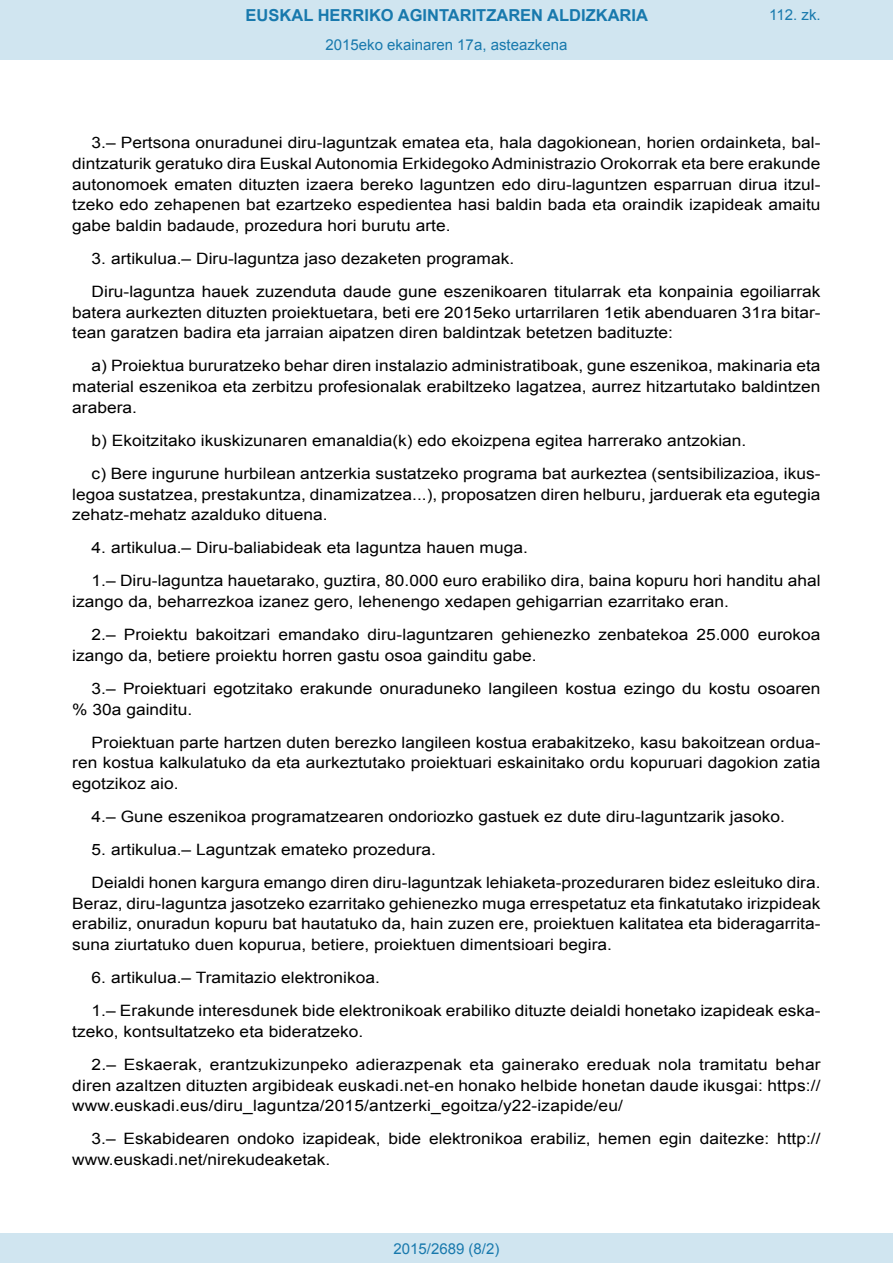
<style>
.page{position:relative;width:893px;height:1263px;background:#fff}
.page>*{position:absolute;margin:0;border:0;box-sizing:border-box;transform-origin:0 0}
.t1{font:700 16.5px "Arial";color:#1879ad}
.BOPVDetalle{font:15.6px/20.7px "Arial";color:#000;text-align:justify;scale:1.11 1}
.Paginacion_Centro{font:15px "Arial";color:#1879ad}
</style>
<div class="page">
<div style="left:0;top:0;width:893px;height:60px;background:#d0e5f0"></div>
<div style="left:0;top:1233px;width:893px;height:30px;background:#d0e5f0"></div>
<p class="t1" style="left:246px;top:4px;width:404px">EUSKAL HERRIKO AGINTARITZAREN ALDIZKARIA</p>
<p class="Paginacion_Centro" style="left:326px;top:35px;width:243px">2015eko ekainaren 17a, asteazkena</p>
<p class="Paginacion_Centro" style="left:769px;top:5px;width:53px">112. zk.</p>
<p class="BOPVDetalle" style="left:72px;top:132px;width:676px;text-indent:19px">3.– Pertsona onuradunei diru-laguntzak ematea eta, hala dagokionean, horien ordainketa, bal&shy;dintzaturik geratuko dira Euskal Autonomia Erkidegoko Administrazio Orokorrak eta bere erakunde autonomoek ematen dituzten izaera bereko laguntzen edo diru-laguntzen esparruan dirua itzul&shy;tzeko edo zehapenen bat ezartzeko espedientea hasi baldin bada eta oraindik izapideak amaitu gabe baldin badaude, prozedura hori burutu arte.</p>
<p class="BOPVDetalle" style="left:92px;top:248px;width:382px">3. artikulua.– Diru-laguntza jaso dezaketen programak.</p>
<p class="BOPVDetalle" style="left:72px;top:281px;width:676px;text-indent:19px">Diru-laguntza hauek zuzenduta daude gune eszenikoaren titularrak eta konpainia egoiliarrak batera aurkezten dituzten proiektuetara, beti ere 2015eko urtarrilaren 1etik abenduaren 31ra bitar&shy;tean garatzen badira eta jarraian aipatzen diren baldintzak betetzen badituzte:</p>
<p class="BOPVDetalle" style="left:72px;top:356px;width:676px;text-indent:19px">a) Proiektua bururatzeko behar diren instalazio administratiboak, gune eszenikoa, makinaria eta material eszenikoa eta zerbitzu profesionalak erabiltzeko lagatzea, aurrez hitzartutako baldintzen arabera.</p>
<p class="BOPVDetalle" style="left:92px;top:430px;width:591px">b) Ekoitzitako ikuskizunaren emanaldia(k) edo ekoizpena egitea harrerako antzokian.</p>
<p class="BOPVDetalle" style="left:72px;top:463px;width:676px;text-indent:19px">c) Bere ingurune hurbilean antzerkia sustatzeko programa bat aurkeztea (sentsibilizazioa, ikus&shy;legoa sustatzea, prestakuntza, dinamizatzea...), proposatzen diren helburu, jarduerak eta egutegia zehatz-mehatz azalduko dituena.</p>
<p class="BOPVDetalle" style="left:92px;top:538px;width:394px">4. artikulua.– Diru-baliabideak eta laguntza hauen muga.</p>
<p class="BOPVDetalle" style="left:72px;top:571px;width:676px;text-indent:19px">1.– Diru-laguntza hauetarako, guztira, 80.000 euro erabiliko dira, baina kopuru hori handitu ahal izango da, beharrezkoa izanez gero, lehenengo xedapen gehigarrian ezarritako eran.</p>
<p class="BOPVDetalle" style="left:72px;top:624px;width:676px;text-indent:19px">2.– Proiektu bakoitzari emandako diru-laguntzaren gehienezko zenbatekoa 25.000 eurokoa izango da, betiere proiektu horren gastu osoa gainditu gabe.</p>
<p class="BOPVDetalle" style="left:72px;top:678px;width:676px;text-indent:19px">3.– Proiektuari egotzitako erakunde onuraduneko langileen kostua ezingo du kostu osoaren % 30a gainditu.</p>
<p class="BOPVDetalle" style="left:72px;top:732px;width:676px;text-indent:19px">Proiektuan parte hartzen duten berezko langileen kostua erabakitzeko, kasu bakoitzean ordua&shy;ren kostua kalkulatuko da eta aurkeztutako proiektuari eskainitako ordu kopuruari dagokion zatia egotzikoz aio.</p>
<p class="BOPVDetalle" style="left:92px;top:806px;width:626px">4.– Gune eszenikoa programatzearen ondoriozko gastuek ez dute diru-laguntzarik jasoko.</p>
<p class="BOPVDetalle" style="left:92px;top:839px;width:312px">5. artikulua.– Laguntzak emateko prozedura.</p>
<p class="BOPVDetalle" style="left:72px;top:872px;width:676px;text-indent:19px">Deialdi honen kargura emango diren diru-laguntzak lehiaketa-prozeduraren bidez esleituko dira.<br>Beraz, diru-laguntza jasotzeko ezarritako gehienezko muga errespetatuz eta finkatutako irizpideak erabiliz, onuradun kopuru bat hautatuko da, hain zuzen ere, proiektuen kalitatea eta bideragarrita&shy;suna ziurtatuko duen kopurua, betiere, proiektuen dimentsioari begira.</p>
<p class="BOPVDetalle" style="left:92px;top:967px;width:261px">6. artikulua.– Tramitazio elektronikoa.</p>
<p class="BOPVDetalle" style="left:72px;top:1000px;width:676px;text-indent:19px">1.– Erakunde interesdunek bide elektronikoak erabiliko dituzte deialdi honetako izapideak eska&shy;tzeko, kontsultatzeko eta bideratzeko.</p>
<p class="BOPVDetalle" style="left:72px;top:1054px;width:676px;text-indent:19px">2.– Eskaerak, erantzukizunpeko adierazpenak eta gainerako ereduak nola tramitatu behar diren azaltzen dituzten argibideak euskadi.net-en honako helbide honetan daude ikusgai: https:// www.euskadi.eus/diru_laguntza/2015/antzerki_egoitza/y22-izapide/eu/</p>
<p class="BOPVDetalle" style="left:72px;top:1129px;width:676px;text-indent:19px">3.– Eskabidearen ondoko izapideak, bide elektronikoa erabiliz, hemen egin daitezke: http:// www.euskadi.net/nirekudeaketak.</p>
<p class="Paginacion_Centro" style="left:393px;top:1238px;width:107px">2015/2689 (8/2)</p>
</div>
